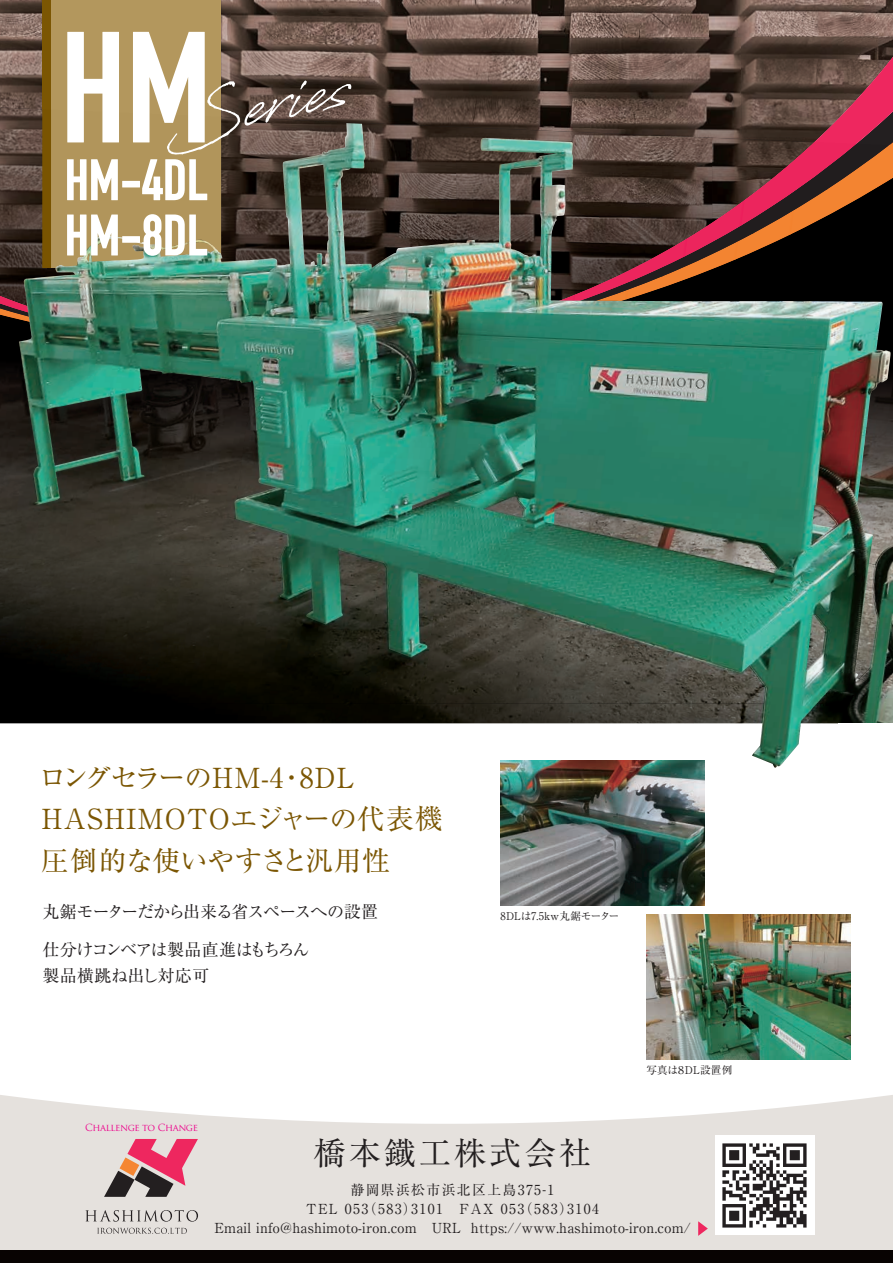
<style>
.page{position:relative;width:893px;height:1263px;background:#e5e1dd}
.page>*{position:absolute;margin:0;border:0;box-sizing:border-box;transform-origin:0 0}
.t1{font:31.95px "Ryumin Pr 5";letter-spacing:.1em;color:#231f20}
.t2{font:27.6px/41.4px "Ryumin Pr 5";letter-spacing:.005em;color:#7b5603}
.t3{font:16.95px/25.5px "Ryumin Pr 5";letter-spacing:-.025em;color:#231f20}
.t4{font:16.95px "Ryumin Pr 5";letter-spacing:-.055em;color:#231f20}
.t5{font:13.8px/19.2px "Ryumin Pr 5";letter-spacing:.02em;color:#231f20;text-align:center}
.t6{font:10.65px "Ryumin Pr 5";color:#231f20}
.t7{font:10.65px "Ryumin Pr 5";letter-spacing:.02em;color:#231f20}
.t8{font:9.6px "Trajan Pro";letter-spacing:-.04em;color:#ed028c}
</style>
<div class="page">
<div style="left:0;top:723px;width:893px;height:401px;background:#fff"></div>
<svg style="left:306px;top:0;width:587px;height:145px;background:#654c45"></svg>
<svg style="left:0;top:0;width:306px;height:108px;background:#6d574d"></svg>
<div style="left:43px;top:0;width:178px;height:268px;background:#b3975d"></div>
<div style="left:43px;top:0;width:8px;height:268px;background:#7b5603"></div>
<img style="left:500px;top:771px;width:205px;height:134px">
<img style="left:646px;top:915px;width:204px;height:144px">
<img style="left:889px;top:235px;width:4px;height:311px">
<img style="left:889px;top:145px;width:4px;height:90px">
<img style="left:0;top:108px;width:43px;height:187px">
<img style="left:351px;top:117px;width:106px;height:17px">
<img style="left:456px;top:127px;width:257px;height:7px">
<img style="left:0;top:704px;width:893px;height:19px">
<img style="left:0;top:334px;width:18px;height:223px">
<img style="left:889px;top:546px;width:4px;height:158px">
<img style="left:0;top:557px;width:18px;height:147px">
<img style="left:0;top:323px;width:18px;height:11px">
<img style="left:0;top:306px;width:18px;height:17px">
<img style="left:18px;top:134px;width:871px;height:637px">
<div style="left:838px;top:723px;width:55px;height:61px;background:#fff"></div>
<div style="left:0;top:1250px;width:893px;height:13px;background:#080302"></div>
<svg style="left:67px;top:32px;width:52px;height:110px"></svg>
<svg style="left:67px;top:159px;width:51px;height:41px"></svg>
<div style="left:122px;top:181px;width:18px;height:6px;background:#fff"></div>
<svg style="left:67px;top:214px;width:51px;height:41px"></svg>
<div style="left:122px;top:236px;width:18px;height:7px;background:#fff"></div>
<svg style="left:144px;top:214px;width:63px;height:42px"></svg>
<svg style="left:133px;top:32px;width:218px;height:168px"></svg>
<img style="left:715px;top:1135px;width:100px;height:100px">
<svg style="left:698px;top:1221px;width:10px;height:15px"></svg>
<svg style="left:104px;top:1139px;width:94px;height:58px"></svg>
<svg style="left:85px;top:1210px;width:113px;height:11px"></svg>
<svg style="left:97px;top:1228px;width:90px;height:6px"></svg>
<h2 class="t2" style="left:39px;top:755px;width:405px">ロングセラーのHM-4・8DL<br>HASHIMOTOエジャーの代表機圧倒的な使いやすさと汎用性</h2>
<p class="t4" style="left:43px;top:898px;width:337px">丸鋸モーターだから出来る省スペースへの設置</p>
<p class="t3" style="left:43px;top:936px;width:268px">仕分けコンベアは製品直進はもちろん製品横跳ね出し対応可</p>
<p class="t8" style="left:85px;top:1121px;width:114px">CHALLENGE TO CHANGE</p>
<p class="t6" style="left:500px;top:908px;width:120px">8DLは7.5kw丸鋸モーター</p>
<p class="t7" style="left:646px;top:1061px;width:87px">写真は８DL設置例</p>
<h1 class="t1" style="left:314px;top:1128px;width:279px">橋本鐡工株式会社</h1>
<p class="t5" style="left:214px;top:1179px;width:478px">静岡県浜松市浜北区上島375-1<br>TEL 053（583）3101　FAX 053（583）3104<br>Email info@hashimoto-iron.com URL https://www.hashimoto-iron.com/</p>
</div>
